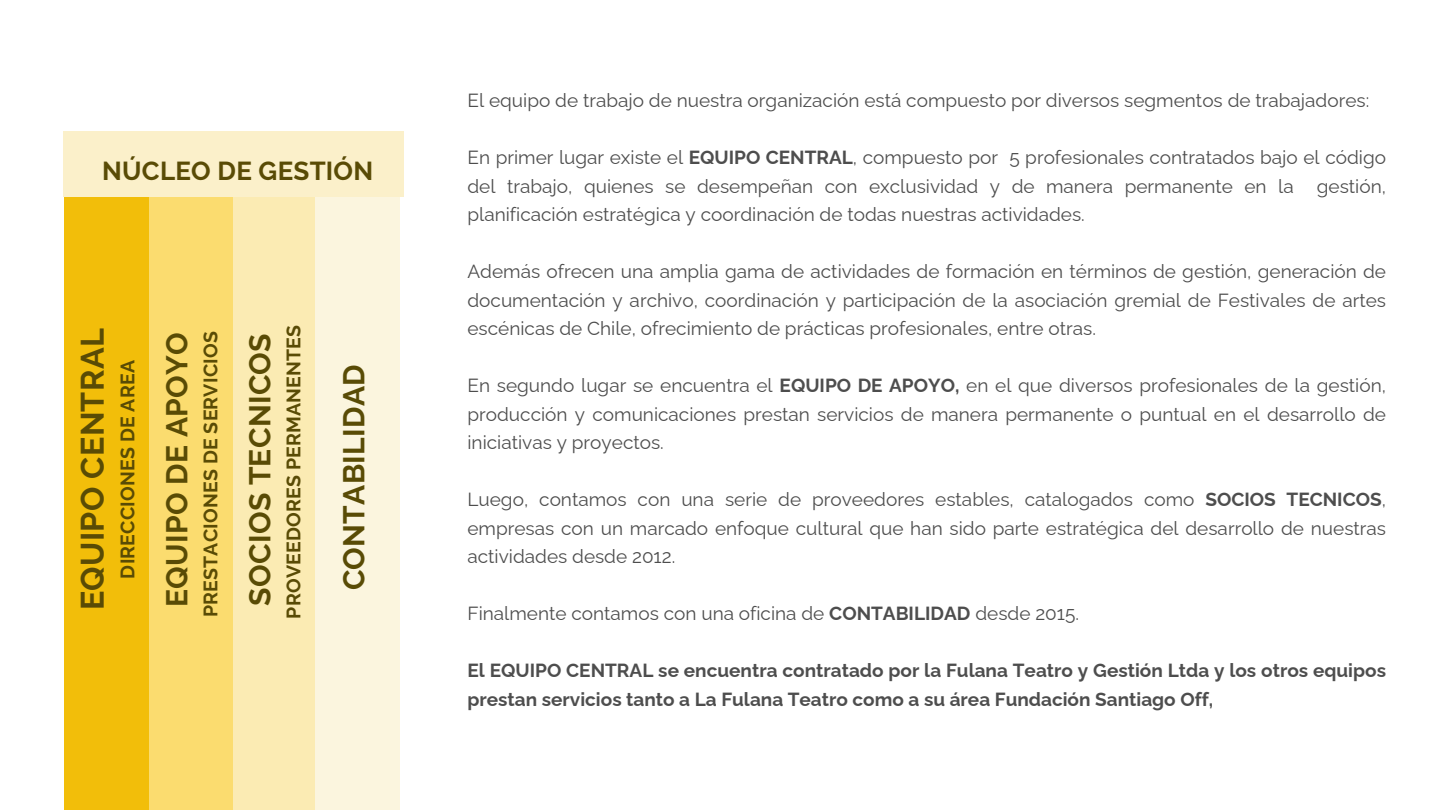
<style>
.page{position:relative;width:1440px;height:810px;background:#fff}
.page>*{position:absolute;margin:0;border:0;box-sizing:border-box;transform-origin:0 0}
.t1{font:700 32.3px "Raleway";letter-spacing:.01em;color:#594b05}
.t2{font:700 29.9px "Raleway";letter-spacing:.01em;color:#594b05}
.t3{font:700 25.9px "Raleway";letter-spacing:.01em;color:#594b05}
.t4{font:700 19.4px "Raleway";letter-spacing:.01em;color:#594b05}
.t5{font:19px/28.5px "Raleway";color:#000;text-align:justify}
.t6{font:700 19px/28.5px "Raleway";color:#000}
.s1{font-weight:700}
</style>
<div class="page">
<div style="left:64px;top:175px;width:85px;height:635px;background:#f2be0a"></div>
<div style="left:149px;top:175px;width:84px;height:635px;background:#fbdc6f"></div>
<div style="left:234px;top:175px;width:84px;height:635px;background:#fbebb3"></div>
<div style="left:315px;top:183px;width:85px;height:627px;background:#fbf5de"></div>
<div style="left:63px;top:131px;width:341px;height:66px;background:#fbf0ca"></div>
<p class="t3" style="left:102px;top:156px;width:272px">NÚCLEO DE GESTIÓN</p>
<p class="t1" style="left:73px;top:610px;width:283px;rotate:-90deg">EQUIPO CENTRAL</p>
<p class="t4" style="left:116px;top:579px;width:220px;rotate:-90deg">DIRECCIONES DE AREA</p>
<p class="t2" style="left:159px;top:607px;width:276px;rotate:-90deg">EQUIPO DE APOYO</p>
<p class="t4" style="left:199px;top:617px;width:287px;rotate:-90deg">PRESTACIONES DE SERVICIOS</p>
<p class="t2" style="left:242px;top:606px;width:274px;rotate:-90deg">SOCIOS TECNICOS</p>
<p class="t4" style="left:282px;top:619px;width:295px;rotate:-90deg">PROVEEDORES PERMANENTES</p>
<p class="t2" style="left:336px;top:590px;width:227px;rotate:-90deg">CONTABILIDAD</p>
<p class="t5" style="left:467px;top:86px;width:903px">El equipo de trabajo de nuestra organización está compuesto por diversos segmentos de trabajadores:</p>
<p class="t5" style="left:467px;top:143px;width:920px">En primer lugar existe el <span class="s1">EQUIPO CENTRAL</span>, compuesto por 5 profesionales contratados bajo el código del trabajo, quienes se desempeñan con exclusividad y de manera permanente en la gesti n, planificaci</p>
<p class="t5" style="left:644px;top:200px;width:150px">gica y coordinaci</p>
<p class="t5" style="left:804px;top:200px;width:283px">n de todas nuestras actividades.</p>
<p class="t5" style="left:567px;top:200px;width:67px">n estrat</p>
<p class="t5" style="left:467px;top:257px;width:920px">Además ofrecen una amplia gama de actividades de formaci n en t rminos de gesti n, generaci n de documentaci n y archivo, coordinaci n y participaci n de la asociaci n gremial de Festivales de artes esc nicas de Chile, ofrecimiento de pr cticas profesionales, entre otras.</p>
<p class="t5" style="left:467px;top:371px;width:920px">En segundo lugar se encuentra el <span class="s1">EQUIPO DE APOYO,</span> en el que diversos profesionales de la gestión, producción y comunicaciones prestan servicios de manera permanente o puntual en el desarrollo de iniciativas y proyectos.</p>
<p class="t5" style="left:467px;top:485px;width:920px">Luego, contamos con una serie de proveedores estables, catalogados como <span class="s1">SOCIOS TECNICOS</span>, empresas con un marcado enfoque cultural que han sido parte estratégica del desarrollo de nuestras actividades desde 2012.</p>
<p class="t5" style="left:690px;top:247px;width:22px">é</p>
<p class="t5" style="left:1355px;top:247px;width:22px">ó</p>
<p class="t5" style="left:467px;top:599px;width:613px">Finalmente contamos con una oficina de <span class="s1">CONTABILIDAD</span> desde 2015.</p>
<p class="t6" style="left:467px;top:656px;width:920px">El EQUIPO CENTRAL se encuentra contratado por la Fulana Teatro y Gestión Ltda y los otros equipos prestan servicios tanto a La Fulana Teatro como a su área Fundación Santiago Off,</p>
</div>
